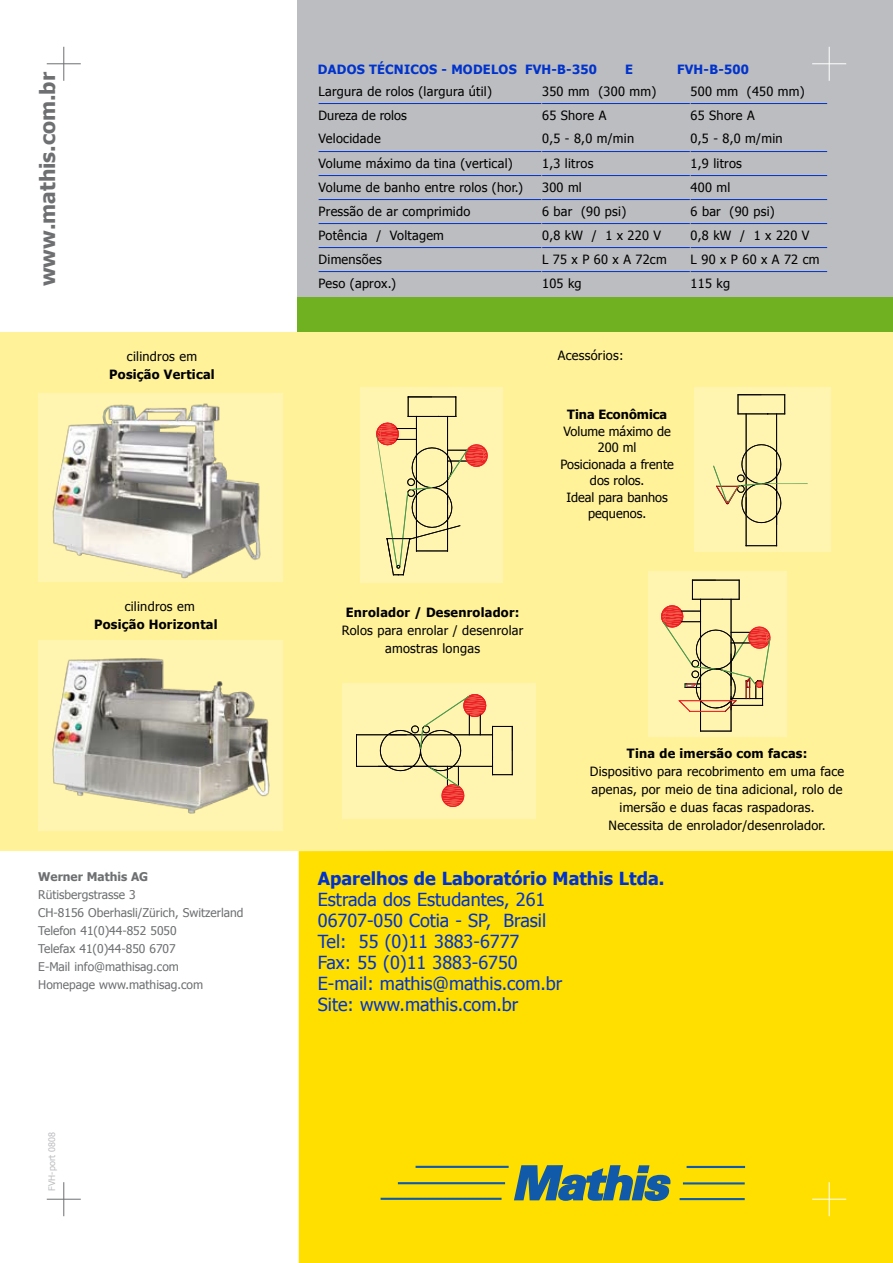
<style>
.page{position:relative;width:893px;height:1263px;background:#fff}
.page>*{position:absolute;margin:0;border:0;box-sizing:border-box;transform-origin:0 0}
.t1{font:700 21px "Tahoma";color:#6d6f71}
.t2{font:18px/21px "Tahoma";color:#03c}
.t3{font:700 18px "Tahoma";color:#03c}
.t4{font:12.75px/18px "Tahoma";letter-spacing:.02em;color:#000;text-align:center}
.t5{font:700 12.75px "Tahoma";letter-spacing:.02em;color:#000}
.t6{font:12.75px/16.5px "Tahoma";color:#000;text-align:center}
.t7{font:700 12.75px "Tahoma";letter-spacing:.02em;color:#03c}
.t8{font:12px/18px "Tahoma";color:#6d6f71}
.t9{font:700 12px "Tahoma";color:#6d6f71}
.t10{font:9px "Tahoma";color:#bcbdc0}
</style>
<div class="page">
<div style="left:299px;top:850px;width:594px;height:413px;background:#ffdf00"></div>
<div style="left:298px;top:0;width:595px;height:298px;background:#bcbdc0"></div>
<div style="left:298px;top:298px;width:595px;height:34px;background:#6fb121"></div>
<div style="left:0;top:332px;width:893px;height:518px;background:#fff299"></div>
<hr style="left:63px;top:47px;width:1px;height:34px;background:#6d6f71">
<hr style="left:47px;top:63px;width:34px;height:1px;background:#6d6f71">
<hr style="left:829px;top:47px;width:1px;height:34px;background:#fff">
<hr style="left:812px;top:63px;width:34px;height:1px;background:#fff">
<hr style="left:829px;top:1182px;width:1px;height:34px;background:#fff">
<hr style="left:812px;top:1199px;width:34px;height:1px;background:#fff">
<hr style="left:63px;top:1182px;width:1px;height:34px;background:#6d6f71">
<hr style="left:47px;top:1199px;width:34px;height:1px;background:#6d6f71">
<svg style="left:513px;top:1165px;width:158px;height:36px;background:#66896c"></svg>
<hr style="left:381px;top:1198px;width:121px;height:2px;background:#115aa9">
<hr style="left:416px;top:1166px;width:93px;height:2px;background:#115aa9">
<hr style="left:398px;top:1182px;width:107px;height:2px;background:#115aa9">
<hr style="left:680px;top:1198px;width:65px;height:2px;background:#115aa9">
<hr style="left:687px;top:1166px;width:58px;height:2px;background:#115aa9">
<hr style="left:683px;top:1182px;width:62px;height:2px;background:#115aa9">
<div style="left:38px;top:640px;width:245px;height:190px;background:#fff4b0"></div>
<img style="left:52px;top:658px;width:218px;height:156px">
<div style="left:38px;top:393px;width:245px;height:189px;background:#fff4b0"></div>
<img style="left:52px;top:403px;width:209px;height:176px">
<div style="left:360px;top:387px;width:143px;height:196px;background:#fff4b0"></div>
<svg style="left:376px;top:396px;width:112px;height:179px"></svg>
<div style="left:342px;top:684px;width:193px;height:135px;background:#fff4b0"></div>
<svg style="left:356px;top:694px;width:157px;height:113px"></svg>
<div style="left:694px;top:387px;width:136px;height:165px;background:#fff4b0"></div>
<svg style="left:713px;top:394px;width:95px;height:152px"></svg>
<div style="left:648px;top:571px;width:139px;height:166px;background:#fff4b0"></div>
<svg style="left:661px;top:580px;width:110px;height:152px"></svg>
<hr style="left:319px;top:103px;width:222px;height:1px;background:#03c">
<hr style="left:542px;top:103px;width:148px;height:1px;background:#03c">
<hr style="left:691px;top:103px;width:136px;height:1px;background:#03c">
<hr style="left:319px;top:151px;width:222px;height:1px;background:#03c">
<hr style="left:542px;top:151px;width:148px;height:1px;background:#03c">
<hr style="left:691px;top:151px;width:136px;height:1px;background:#03c">
<hr style="left:319px;top:175px;width:222px;height:1px;background:#03c">
<hr style="left:542px;top:175px;width:148px;height:1px;background:#03c">
<hr style="left:691px;top:175px;width:136px;height:1px;background:#03c">
<hr style="left:319px;top:199px;width:222px;height:1px;background:#03c">
<hr style="left:542px;top:199px;width:148px;height:1px;background:#03c">
<hr style="left:691px;top:199px;width:136px;height:1px;background:#03c">
<hr style="left:319px;top:223px;width:222px;height:1px;background:#03c">
<hr style="left:542px;top:223px;width:148px;height:1px;background:#03c">
<hr style="left:691px;top:223px;width:136px;height:1px;background:#03c">
<hr style="left:319px;top:247px;width:222px;height:1px;background:#03c">
<hr style="left:542px;top:247px;width:148px;height:1px;background:#03c">
<hr style="left:691px;top:247px;width:136px;height:1px;background:#03c">
<hr style="left:319px;top:271px;width:222px;height:1px;background:#03c">
<hr style="left:542px;top:271px;width:148px;height:1px;background:#03c">
<hr style="left:691px;top:271px;width:136px;height:1px;background:#03c">
<h1 class="t1" style="left:33px;top:286px;width:216px;rotate:-90deg">www.mathis.com.br</h1>
<p class="t4" style="left:127px;top:346px;width:72px">cilindros em</p>
<p class="t5" style="left:109px;top:365px;width:107px">Posição Vertical</p>
<p class="t4" style="left:125px;top:596px;width:72px">cilindros em</p>
<p class="t5" style="left:94px;top:615px;width:125px">Posição Horizontal</p>
<p class="t9" style="left:38px;top:868px;width:111px">Werner Mathis AG</p>
<p class="t8" style="left:38px;top:885px;width:207px">Rütisbergstrasse 3<br>CH-8156 Oberhasli/Zürich, Switzerland<br>Telefon 41(0)44-852 5050<br>Telefax 41(0)44-850 6707<br>E-Mail info@mathisag.com<br>Homepage www.mathisag.com</p>
<p class="t10" style="left:46px;top:1191px;width:60px;rotate:-90deg">FVH-port 0808</p>
<p class="t7" style="left:318px;top:60px;width:11px">DADO</p>
<p class="t7" style="left:357px;top:60px;width:39px">S TÉCNICO</p>
<p class="t7" style="left:429px;top:60px;width:44px">S - MODELO</p>
<p class="t7" style="left:509px;top:60px;width:90px">S Fvh-B-350</p>
<p class="t7" style="left:625px;top:60px;width:8px">E</p>
<p class="t7" style="left:677px;top:60px;width:73px">fvh-B-500</p>
<p class="t4" style="left:319px;top:82px;width:175px">Largura de rolos (largura útil)</p>
<p class="t4" style="left:542px;top:82px;width:116px">350 mm (300 mm)</p>
<p class="t4" style="left:691px;top:82px;width:116px">500 mm (450 mm)</p>
<p class="t6" style="left:319px;top:107px;width:90px">Dureza de rolos</p>
<p class="t4" style="left:542px;top:106px;width:66px">65 Shore A</p>
<p class="t4" style="left:691px;top:106px;width:66px">65 Shore A</p>
<p class="t4" style="left:319px;top:129px;width:64px">Velocidade</p>
<p class="t4" style="left:542px;top:129px;width:94px">0,5 - 8,0 m/min</p>
<p class="t4" style="left:691px;top:129px;width:94px">0,5 - 8,0 m/min</p>
<p class="t4" style="left:319px;top:154px;width:196px">Volume máximo da tina (vertical)</p>
<p class="t4" style="left:542px;top:154px;width:53px">1,3 litros</p>
<p class="t4" style="left:691px;top:154px;width:53px">1,9 litros</p>
<p class="t4" style="left:319px;top:178px;width:206px">Volume de banho entre rolos (hor.)</p>
<p class="t4" style="left:542px;top:178px;width:41px">300 ml</p>
<p class="t4" style="left:691px;top:178px;width:41px">400 ml</p>
<p class="t4" style="left:319px;top:202px;width:153px">Pressão de ar comprimido</p>
<p class="t4" style="left:542px;top:202px;width:86px">6 bar (90 psi)</p>
<p class="t4" style="left:691px;top:202px;width:86px">6 bar (90 psi)</p>
<p class="t4" style="left:319px;top:226px;width:127px">Potência / Voltagem</p>
<p class="t4" style="left:542px;top:226px;width:120px">0,8 kW / 1 x 220 V</p>
<p class="t4" style="left:691px;top:226px;width:120px">0,8 kW / 1 x 220 V</p>
<p class="t4" style="left:319px;top:250px;width:65px">Dimensões</p>
<p class="t4" style="left:542px;top:250px;width:126px">L 75 x P 60 x A 72cm</p>
<p class="t4" style="left:691px;top:250px;width:130px">L 90 x P 60 x A 72 cm</p>
<p class="t4" style="left:319px;top:274px;width:79px">Peso (aprox.)</p>
<p class="t4" style="left:542px;top:274px;width:41px">105 kg</p>
<p class="t4" style="left:691px;top:274px;width:41px">115 kg</p>
<p class="t4" style="left:558px;top:346px;width:67px">Acessórios:</p>
<p class="t5" style="left:346px;top:603px;width:175px">Enrolador / Desenrolador:</p>
<p class="t4" style="left:342px;top:620px;width:183px">Rolos para enrolar / desenrolar amostras longas</p>
<p class="t5" style="left:567px;top:405px;width:102px">Tina Econômica</p>
<p class="t6" style="left:560px;top:422px;width:115px">Volume máximo de<br>200 ml<br>Posicionada a frente dos rolos.<br>Ideal para banhos pequenos.</p>
<p class="t5" style="left:627px;top:744px;width:182px">Tina de imersão com facas:</p>
<p class="t4" style="left:590px;top:762px;width:256px">Dispositivo para recobrimento em uma face apenas, por meio de tina adicional, rolo de imersão e duas facas raspadoras.<br>Necessita de enrolador/desenrolador.</p>
<h2 class="t3" style="left:318px;top:866px;width:348px">Aparelhos de Laboratório Mathis Ltda.</h2>
<h2 class="t2" style="left:318px;top:888px;width:246px">Estrada dos Estudantes, 261<br>06707-050 Cotia - SP, Brasil<br>Tel: 55 (0)11 3883-6777<br>Fax: 55 (0)11 3883-6750<br>E-mail: mathis@mathis.com.br<br>Site: www.mathis.com.br</h2>
</div>
